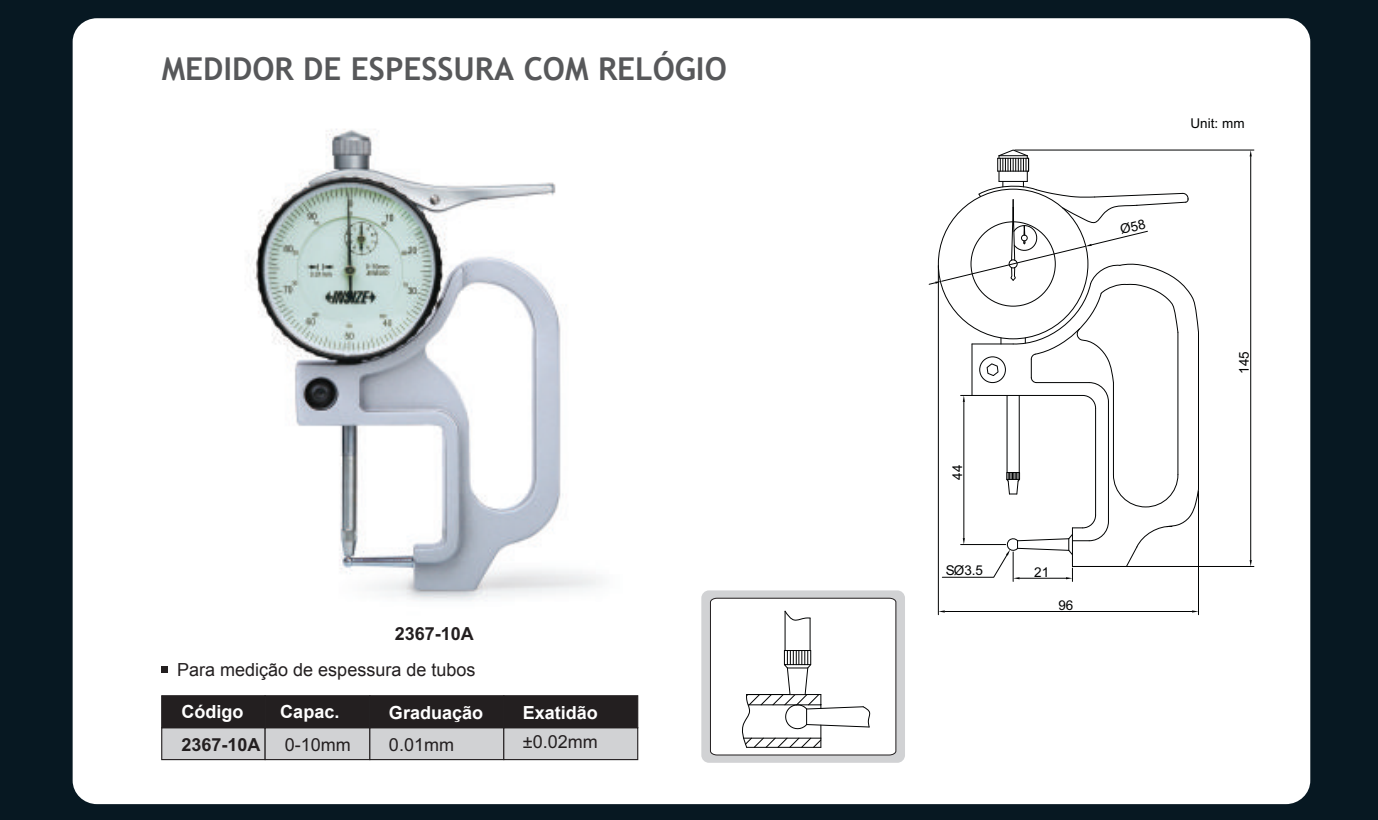
<style>
.page{position:relative;width:1378px;height:820px;background:#fff}
.page>*{position:absolute;margin:0;border:0;box-sizing:border-box;transform-origin:0 0}
.t1{font:700 31.5px "Trebuchet MS";color:#57585a}
.t2{font:18px "Arial";color:#231f20}
.t3{font:700 18px "Arial";color:#fff}
.t4{font:700 18px "Arial";color:#231f20}
.t5{font:13.5px "Arial";color:#010202}
</style>
<div class="page">
<div style="left:0;top:0;width:1378px;height:819px;background:#071822"></div>
<div style="left:73px;top:18px;width:1237px;height:785px;background:#fff;border-radius:24px"></div>
<img style="left:248px;top:129px;width:352px;height:472px">
<div style="left:161px;top:726px;width:105px;height:33px;background:#d1d2d4"></div>
<div style="left:264px;top:726px;width:106px;height:33px;background:#d1d2d4;border:1px solid #231f20"></div>
<div style="left:161px;top:695px;width:105px;height:33px;background:#231f20;border:1px solid #231f20"></div>
<div style="left:264px;top:695px;width:106px;height:33px;background:#231f20;border:1px solid #231f20"></div>
<div style="left:369px;top:726px;width:135px;height:33px;background:#d1d2d4"></div>
<div style="left:369px;top:695px;width:135px;height:33px;background:#231f20;border:1px solid #231f20"></div>
<div style="left:503px;top:726px;width:135px;height:33px;background:#d1d2d4;border:1px solid #231f20"></div>
<div style="left:503px;top:695px;width:135px;height:33px;background:#231f20;border:1px solid #231f20"></div>
<div style="left:162px;top:665px;width:6px;height:7px;background:#231f20"></div>
<div style="left:701px;top:590px;width:204px;height:172px;background:#d1d2d4;border-radius:8px"></div>
<svg style="left:710px;top:597px;width:186px;height:158px"></svg>
<svg style="left:928px;top:149px;width:326px;height:466px"></svg>
<h1 class="t1" style="left:162px;top:49px;width:566px">MEDIDOR DE ESPESSURA COM RELÓGIO</h1>
<p class="t4" style="left:395px;top:626px;width:81px">2367-10A</p>
<p class="t2" style="left:177px;top:657px;width:300px">Para medição de espessura de tubos</p>
<p class="t3" style="left:182px;top:699px;width:63px">Código</p>
<p class="t3" style="left:280px;top:699px;width:61px">Capac.</p>
<p class="t4" style="left:182px;top:737px;width:81px">2367-10A</p>
<p class="t2" style="left:285px;top:737px;width:68px">0-10mm</p>
<p class="t3" style="left:389px;top:700px;width:96px">Graduação</p>
<p class="t3" style="left:523px;top:700px;width:77px">Exatidão</p>
<p class="t2" style="left:389px;top:737px;width:67px">0.01mm</p>
<p class="t2" style="left:523px;top:734px;width:76px">±0.02mm</p>
<p class="t5" style="left:952px;top:479px;width:17px;rotate:-90deg">44</p>
<p class="t5" style="left:946px;top:565px;width:39px">SØ3.5</p>
<p class="t5" style="left:1034px;top:566px;width:17px">21</p>
<p class="t5" style="left:1058px;top:599px;width:17px">96</p>
<p class="t5" style="left:1190px;top:118px;width:55px">Unit: mm</p>
<p class="t5" style="left:1239px;top:373px;width:24px;rotate:-90deg">145</p>
</div>
